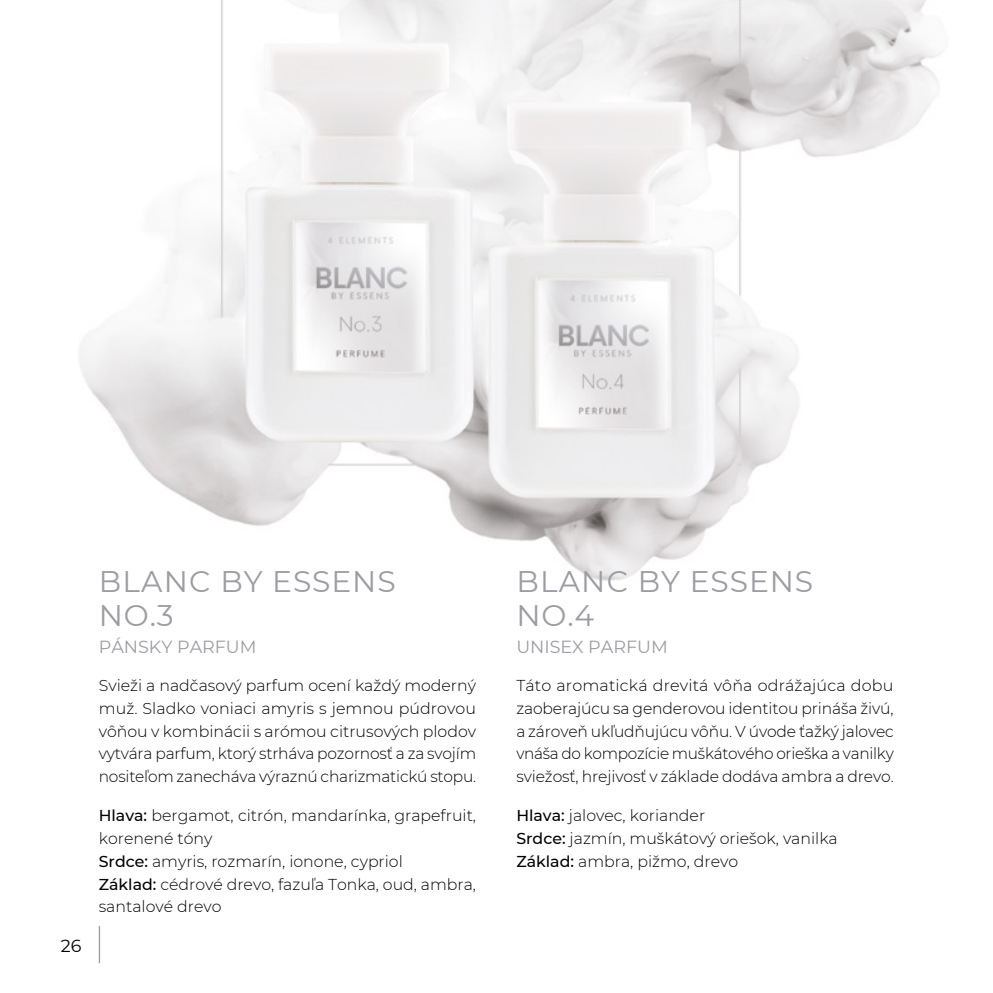
<style>
.page{position:relative;width:993px;height:993px;background:#fff}
.page>*{position:absolute;margin:0;border:0;box-sizing:border-box;transform-origin:0 0}
.t1{font:29.75px/33.2px "Montserrat";letter-spacing:.03em;color:#9c9ca2}
.t2{font:17.5px "Montserrat";color:#9c9ca2}
.t3{font:17.5px "Montserrat";color:#000}
.t4{font:300 15.75px/22.8px "Montserrat";color:#000;text-align:justify}
.s1{font-weight:500}
</style>
<div class="page">
<img style="left:79px;top:0;width:862px;height:964px">
<hr style="left:99px;top:925px;width:1px;height:37px;background:#9c9ca2">
<p class="t3" style="left:61px;top:933px;width:22px">26</p>
<h1 class="t1" style="left:99px;top:564px;width:298px">BLANC BY ESSENS<br>NO.3</h1>
<p class="t2" style="left:99px;top:635px;width:159px">PÁNSKY PARFUM</p>
<p class="t4" style="left:99px;top:673px;width:379px">Svieži a nadčasový parfum ocení každý moderný muž. Sladko voniaci amyris s jemnou púdrovou vôňou v kombinácii s arómou citrusových plodov vytvára parfum, ktorý strháva pozornosť a za svojím nositeľom zanecháva výraznú charizmatickú stopu.</p>
<p class="t4" style="left:99px;top:803px;width:379px;text-align:left"><span class="s1">Hlava:</span> bergamot, citrón, mandarínka, grapefruit, korenené tóny<br><span class="s1">Srdce:</span> amyris, rozmarín, ionone, cypriol<br><span class="s1">Základ:</span> cédrové drevo, fazuľa Tonka, oud, ambra, santalové drevo</p>
<h1 class="t1" style="left:516px;top:564px;width:298px">BLANC BY ESSENS<br>NO.4</h1>
<p class="t2" style="left:516px;top:635px;width:153px">UNISEX PARFUM</p>
<p class="t4" style="left:516px;top:673px;width:379px">Táto aromatická drevitá vôňa odrážajúca dobu zaoberajúcu sa genderovou identitou prináša živú, a zároveň ukľudňujúcu vôňu. V úvode ťažký jalovec vnáša do kompozície muškátového orieška a vanilky sviežosť, hrejivosť v základe dodáva ambra a drevo.</p>
<p class="t4" style="left:516px;top:803px;width:323px;text-align:left"><span class="s1">Hlava:</span> jalovec, koriander<br><span class="s1">Srdce:</span> jazmín, muškátový oriešok, vanilka<br><span class="s1">Základ:</span> ambra, pižmo, drevo</p>
</div>
